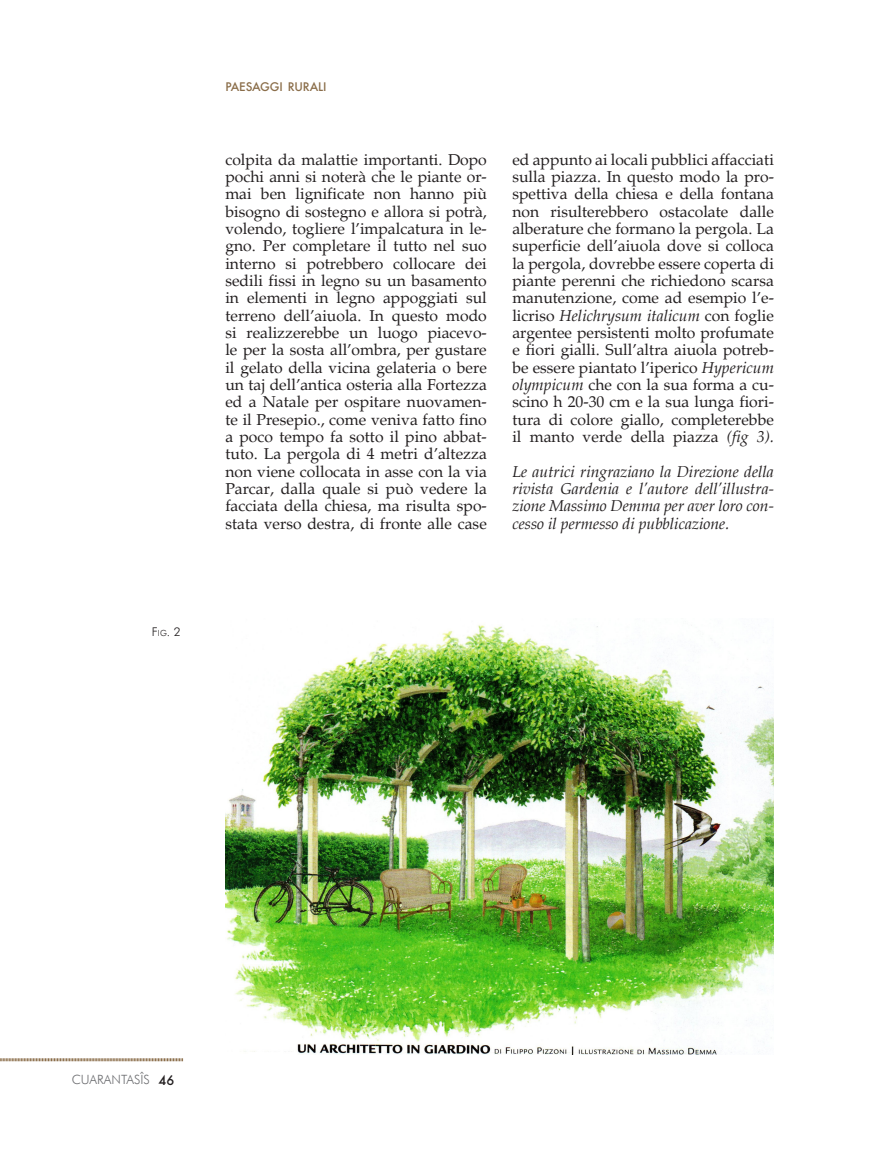
<style>
.page{position:relative;width:893px;height:1174px;background:#fff}
.page>*{position:absolute;margin:0;border:0;box-sizing:border-box;transform-origin:0 0}
.t1{font:15.75px/17.4px "Palatino";color:#231f20;text-align:justify}
.t2{font:italic 15.75px/17.4px "Palatino";color:#231f20;text-align:justify}
.t3{font:300 12.75px "Futura BT";color:#6c6d70}
.t4{font:300 12px "Futura BT";color:#231f20}
.t5{font:500 11.55px "Futura";letter-spacing:-.01em;color:#8a6d49}
.s1{font-size:8.4px}
.s2{font-style:inherit}
.s3{font-style:italic}
.s4{font-family:"Futura";font-weight:500;color:#231f20}
</style>
<div class="page">
<svg style="left:0;top:1058px;width:183px;height:3px"></svg>
<img style="left:225px;top:625px;width:548px;height:429px">
<p class="t4" style="left:152px;top:624px;width:30px">F<span class="s1">ig</span>. <span class="s2">2</span></p>
<p class="t5" style="left:225px;top:78px;width:103px">PAESAGGI RURALI</p>
<p class="t1" style="left:225px;top:151px;width:263px">colpita da malattie importanti. Dopo pochi anni si noterà che le piante or&shy;mai ben lignificate non hanno più bisogno di sostegno e allora si potrà, volendo, togliere l’impalcatura in le&shy;gno. Per completare il tutto nel suo interno si potrebbero collocare dei sedili fissi in legno su un basamento in elementi in legno appoggiati sul terreno dell’aiuola. In questo modo si realizzerebbe un luogo piacevo&shy;le per la sosta all’ombra, per gustare il gelato della vicina gelateria o bere un taj dell’antica osteria alla Fortezza ed a Natale per ospitare nuovamen&shy;te il Presepio., come veniva fatto fino a poco tempo fa sotto il pino abbat&shy;tuto. La pergola di 4 metri d’altezza non viene collocata in asse con la via Parcar, dalla quale si può vedere la facciata della chiesa, ma risulta spo&shy;stata verso destra, di fronte alle case</p>
<p class="t1" style="left:512px;top:151px;width:263px">ed appunto ai locali pubblici affacciati sulla piazza. In questo modo la pro&shy;spettiva della chiesa e della fontana non risulterebbero ostacolate dalle alberature che formano la pergola. La superficie dell’aiuola dove si colloca la pergola, dovrebbe essere coperta di piante perenni che richiedono scarsa manutenzione, come ad esempio l’e&shy;licriso <span class="s3">Helichrysum italicum</span> con foglie argentee persistenti molto profumate e fiori gialli. Sull’altra aiuola potreb&shy;be essere piantato l’iperico <span class="s3">Hypericum olympicum</span> che con la sua forma a cu&shy;scino h 20-30 cm e la sua lunga fiori&shy;tura di colore giallo, completerebbe il manto verde della piazza <span class="s3">(fig 3).</span></p>
<p class="t2" style="left:512px;top:463px;width:263px">Le autrici ringraziano la Direzione della rivista Gardenia e l’autore dell’illustra&shy;zione Massimo Demma per aver loro con&shy;cesso il permesso di pubblicazione.</p>
<p class="t3" style="left:72px;top:1072px;width:104px">CUARANTASÎS <span class="s4">46</span></p>
</div>
